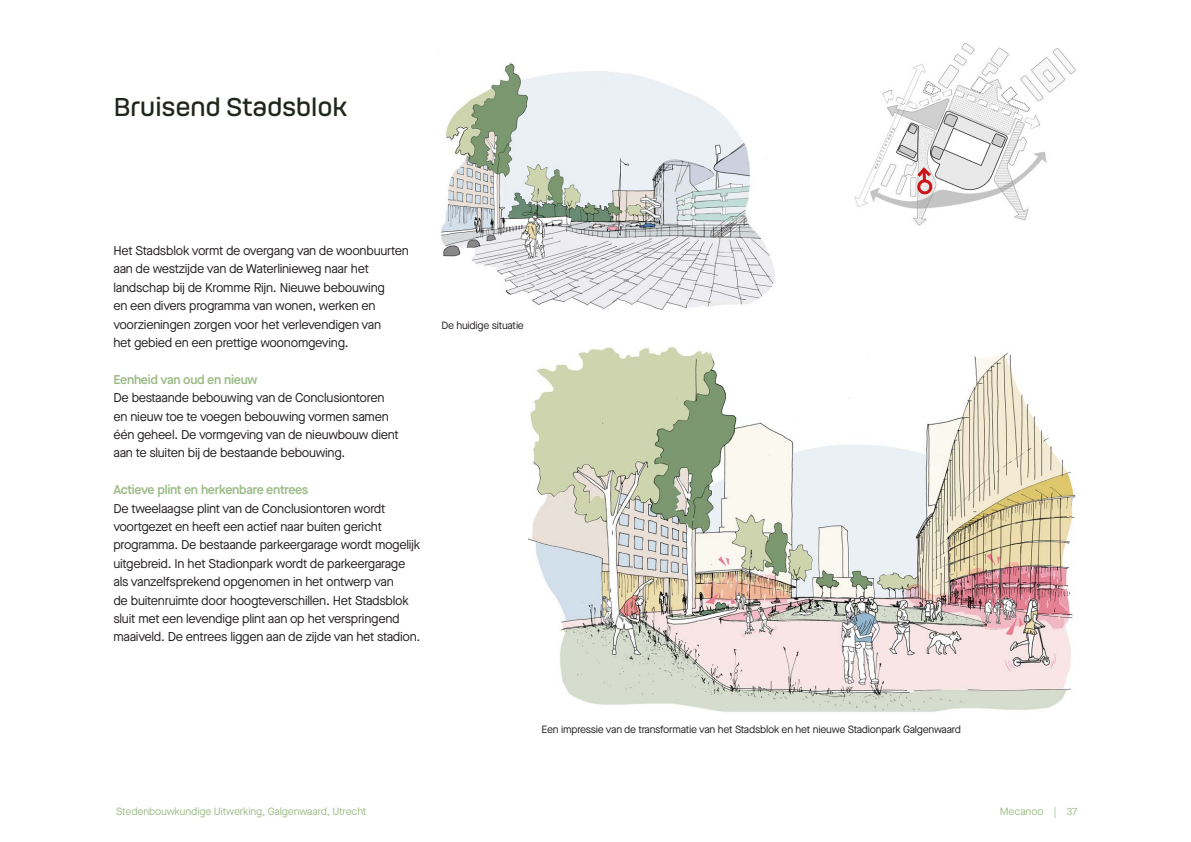
<style>
.page{position:relative;width:1191px;height:842px;background:#fff}
.page>*{position:absolute;margin:0;border:0;box-sizing:border-box;transform-origin:0 0}
.Sub_Chapter_Titl_NL{font:24px "Hong Kong";letter-spacing:-.02em;color:#20261c}
.Body_NL_MN_12_75{font:12.8px/18.4px "Maison Neue";letter-spacing:-.02em;color:#231f20}
.Subheader_Body_NL_M{font:600 12.8px "Maison Neue";letter-spacing:-.02em;color:#9dbb88}
.Captions_NL_MN_10_5{font:10.5px "Maison Neue";letter-spacing:-.02em;color:#231f20}
.t1{font:10.5px "Maison Neue";letter-spacing:-.01em;color:#9dbb88}
</style>
<div class="page">
<img style="left:441px;top:63px;width:334px;height:247px">
<img style="left:854px;top:42px;width:222px;height:183px">
<svg style="left:914px;top:165px;width:20px;height:32px"></svg>
<img style="left:529px;top:347px;width:547px;height:365px">
<p class="Sub_Chapter_Titl_NL" style="left:113px;top:90px;width:236px">Bruisend Stadsblok</p>
<p class="Body_NL_MN_12_75" style="left:113px;top:241px;width:297px">Het Stadsblok vormt de overgang van de woonbuurten aan de westzijde van de Waterlinieweg naar het landschap bij de Kromme Rijn. Nieuwe bebouwing<br>en een divers programma van wonen, werken en voorzieningen zorgen voor het verlevendigen van<br>het gebied en een prettige woonomgeving.</p>
<p class="Subheader_Body_NL_M" style="left:113px;top:370px;width:146px">Eenheid van oud en nieuw</p>
<p class="Body_NL_MN_12_75" style="left:113px;top:388px;width:287px">De bestaande bebouwing van de Conclusiontoren en nieuw toe te voegen bebouwing vormen samen één geheel. De vormgeving van de nieuwbouw dient aan te sluiten bij de bestaande bebouwing.</p>
<p class="Subheader_Body_NL_M" style="left:113px;top:481px;width:196px">Actieve plint en herkenbare entrees</p>
<p class="Body_NL_MN_12_75" style="left:113px;top:499px;width:308px">De tweelaagse plint van de Conclusiontoren wordt voortgezet en heeft een actief naar buiten gericht programma. De bestaande parkeergarage wordt mogelijk uitgebreid. In het Stadionpark wordt de parkeergarage als vanzelfsprekend opgenomen in het ontwerp van<br>de buitenruimte door hoogteverschillen. Het Stadsblok sluit met een levendige plint aan op het verspringend maaiveld. De entrees liggen aan de zijde van het stadion.</p>
<p class="Captions_NL_MN_10_5" style="left:441px;top:318px;width:84px">De huidige situatie</p>
<p class="Captions_NL_MN_10_5" style="left:541px;top:723px;width:421px">Een impressie van de transformatie van het Stadsblok en het nieuwe Stadionpark Galgenwaard</p>
<p class="t1" style="left:116px;top:804px;width:252px">Stedenbouwkundige Uitwerking, Galgenwaard, Utrecht</p>
<p class="t1" style="left:1000px;top:804px;width:79px">Mecanoo | 37</p>
</div>
